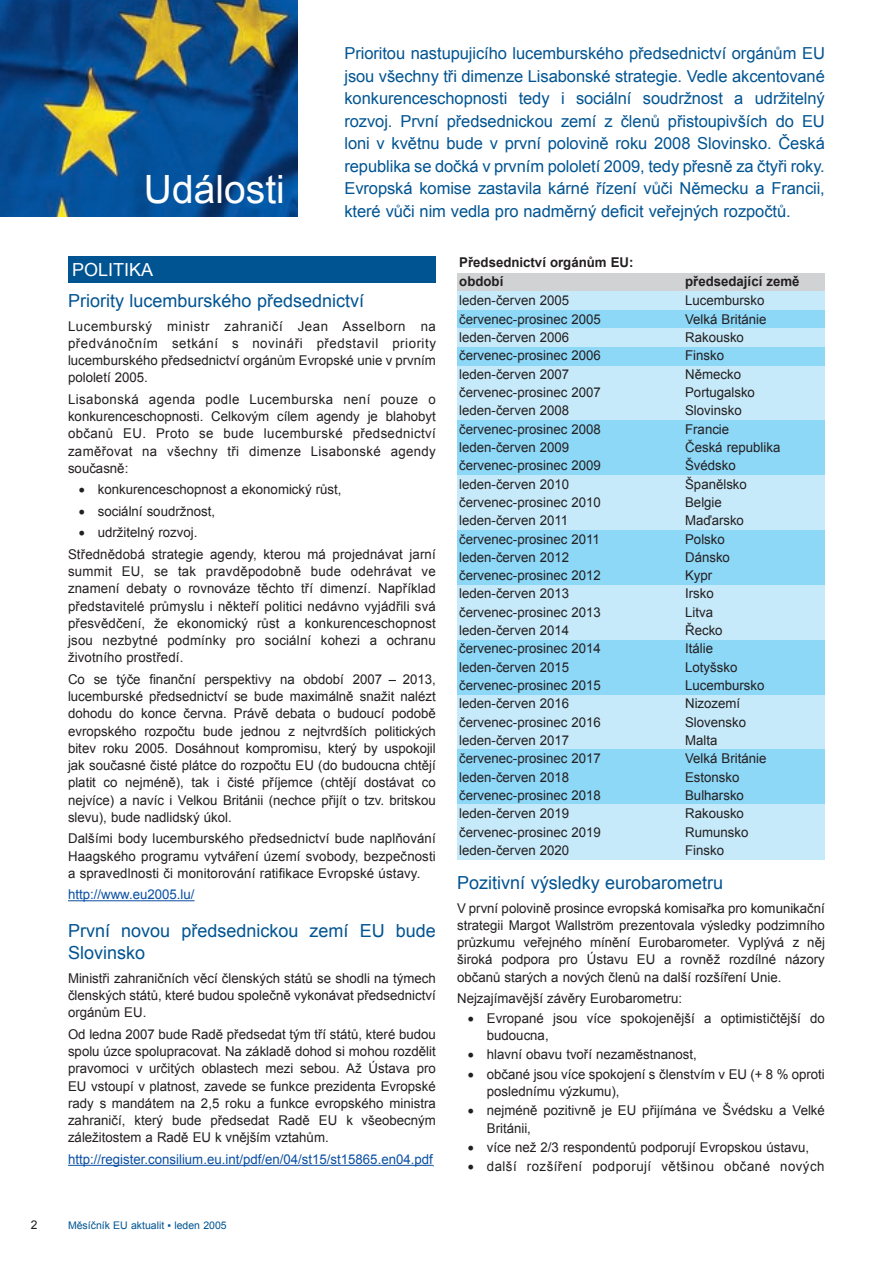
<style>
.page{position:relative;width:893px;height:1263px;background:#fff}
.page>*{position:absolute;margin:0;border:0;box-sizing:border-box;transform-origin:0 0}
.t1{font:39px "Arial";color:#fff}
.t2{font:18px/22.5px "Arial";color:#005492}
.t3{font:18px "Arial";color:#fff}
.t4{font:16.5px/22.5px "Arial";letter-spacing:-.005em;color:#005492;text-align:justify}
.t5{font:13.5px/17.2px "Arial";color:#231f20;text-align:justify}
.t6{font:13.5px "Arial";color:#094fa3}
.t7{font:700 13.5px/19.4px "Arial";color:#231f20}
.t8{font:13.5px "Arial";letter-spacing:.035em;color:#231f20}
.t9{font:12px "Arial";color:#231f20}
.t10{font:10.5px "Arial";color:#005492}
</style>
<div class="page">
<div style="left:457px;top:291px;width:368px;height:568px;background:#c6eafa"></div>
<div style="left:457px;top:310px;width:368px;height:17px;background:#8dd7f7"></div>
<div style="left:457px;top:347px;width:368px;height:19px;background:#8dd7f7"></div>
<div style="left:457px;top:420px;width:368px;height:55px;background:#8dd7f7"></div>
<div style="left:457px;top:530px;width:368px;height:55px;background:#8dd7f7"></div>
<div style="left:457px;top:640px;width:368px;height:55px;background:#8dd7f7"></div>
<div style="left:457px;top:749px;width:368px;height:55px;background:#8dd7f7"></div>
<div style="left:457px;top:273px;width:368px;height:18px;background:#d1d2d4"></div>
<hr style="left:68px;top:900px;width:127px;height:1px;background:#094fa3">
<hr style="left:68px;top:1165px;width:365px;height:1px;background:#094fa3">
<img style="left:0;top:0;width:298px;height:217px">
<div style="left:68px;top:257px;width:368px;height:26px;background:#005492"></div>
<p class="t9" style="left:31px;top:1217px;width:8px">2</p>
<h1 class="t1" style="left:144px;top:163px;width:142px">Události</h1>
<h2 class="t3" style="left:72px;top:258px;width:83px">POLITIKA</h2>
<p class="t4" style="left:344px;top:42px;width:482px">Prioritou nastupujicího lucemburského předsednictví orgánům EU jsou všechny tři dimenze Lisabonské strategie. Vedle akcentované konkurenceschopnosti tedy i sociální soudržnost a udržitelný rozvoj. První předsednickou zemí z členů přistoupivších do EU loni v květnu bude v první polovině roku 2008 Slovinsko. Česká republika se dočká v prvním pololetí 2009, tedy přesně za čtyři roky.<br>Evropská komise zastavila kárné řízení vůči Německu a Francii, které vůči nim vedla pro nadměrný deficit veřejných rozpočtů.</p>
<p class="t7" style="left:459px;top:253px;width:176px">Předsednictví orgánům EU: období</p>
<p class="t7" style="left:685px;top:272px;width:116px">předsedající země</p>
<h2 class="t2" style="left:68px;top:289px;width:298px">Priority lucemburského předsednictví</h2>
<p class="t5" style="left:68px;top:317px;width:369px">Lucemburský ministr zahraničí Jean Asselborn na předvánočním setkání s novináři představil priority lucemburského předsednictví orgánům Evropské unie v prvním pololetí 2005.</p>
<p class="t5" style="left:68px;top:391px;width:369px">Lisabonská agenda podle Lucemburska není pouze o konkurenceschopnosti. Celkovým cílem agendy je blahobyt občanů EU. Proto se bude lucemburské předsednictví zaměřovat na všechny tři dimenze Lisabonské agendy současně:</p>
<p class="t5" style="left:79px;top:481px;width:264px">• konkurenceschopnost a ekonomický růst,</p>
<p class="t5" style="left:79px;top:503px;width:138px">• sociální soudržnost,</p>
<p class="t5" style="left:68px;top:522px;width:369px;line-height:21.5px;text-indent:11px">• udržitelný rozvoj.<br>Střednědobá strategie agendy, kterou má projednávat jarní</p>
<p class="t5" style="left:68px;top:563px;width:369px">summit EU, se tak pravděpodobně bude odehrávat ve znamení debaty o rovnováze těchto tří dimenzí. Například představitelé průmyslu i někteří politici nedávno vyjádřili svá přesvědčení, že ekonomický růst a konkurenceschopnost jsou nezbytné podmínky pro sociální kohezi a ochranu životního prostředí.</p>
<p class="t5" style="left:68px;top:671px;width:369px">Co se týče finanční perspektivy na období 2007 – 2013, lucemburské předsednictví se bude maximálně snažit nalézt dohodu do konce června. Právě debata o budoucí podobě evropského rozpočtu bude jednou z nejtvrdších politických bitev roku 2005. Dosáhnout kompromisu, který by uspokojil jak současné čisté plátce do rozpočtu EU (do budoucna chtějí platit co nejméně), tak i čisté příjemce (chtějí dostávat co nejvíce) a navíc i Velkou Británii (nechce přijít o tzv. britskou slevu), bude nadlidský úkol.</p>
<p class="t5" style="left:68px;top:830px;width:369px">Dalšími body lucemburského předsednictví bude naplňování Haagského programu vytváření území svobody, bezpečnosti a spravedlnosti či monitorování ratifikace Evropské ústavy.</p>
<p class="t6" style="left:68px;top:886px;width:128px">http://www.eu2005.lu/</p>
<h2 class="t2" style="left:68px;top:919px;width:369px">První novou předsednickou zemí EU bude<br>Slovinsko</h2>
<p class="t5" style="left:68px;top:970px;width:369px">Ministři zahraničních věcí členských států se shodli na týmech členských států, které budou společně vykonávat předsednictví orgánům EU.</p>
<p class="t5" style="left:68px;top:1026px;width:369px">Od ledna 2007 bude Radě předsedat tým tří států, které budou spolu úzce spolupracovat. Na základě dohod si mohou rozdělit pravomoci v určitých oblastech mezi sebou. Až Ústava pro EU vstoupí v platnost, zavede se funkce prezidenta Evropské rady s mandátem na 2,5 roku a funkce evropského ministra zahraničí, který bude předsedat Radě EU k všeobecným záležitostem a Radě EU k vnějším vztahům.</p>
<p class="t6" style="left:68px;top:1150px;width:366px">http://register.consilium.eu.int/pdf/en/04/st15/st15865.en04.pdf</p>
<p class="t10" style="left:68px;top:1218px;width:160px">Měsíčník EU aktualit ▪ leden 2005</p>
<p class="t5" style="left:459px;top:292px;width:111px">leden-červen 2005</p>
<p class="t5" style="left:685px;top:292px;width:81px">Lucembursko</p>
<p class="t5" style="left:459px;top:310px;width:143px">červenec-prosinec 2005</p>
<p class="t5" style="left:685px;top:310px;width:83px">Velká Británie</p>
<p class="t5" style="left:459px;top:329px;width:111px">leden-červen 2006</p>
<p class="t5" style="left:685px;top:329px;width:60px">Rakousko</p>
<p class="t5" style="left:459px;top:347px;width:143px">červenec-prosinec 2006</p>
<p class="t5" style="left:685px;top:347px;width:40px">Finsko</p>
<p class="t5" style="left:459px;top:365px;width:111px">leden-červen 2007</p>
<p class="t5" style="left:685px;top:365px;width:57px">Německo</p>
<p class="t5" style="left:459px;top:384px;width:143px">červenec-prosinec 2007</p>
<p class="t5" style="left:685px;top:384px;width:71px">Portugalsko</p>
<p class="t5" style="left:459px;top:402px;width:111px">leden-červen 2008</p>
<p class="t5" style="left:685px;top:402px;width:58px">Slovinsko</p>
<p class="t5" style="left:459px;top:420px;width:143px">červenec-prosinec 2008</p>
<p class="t5" style="left:685px;top:420px;width:46px">Francie</p>
<p class="t5" style="left:459px;top:439px;width:111px">leden-červen 2009</p>
<p class="t5" style="left:685px;top:439px;width:97px">Česká republika</p>
<p class="t5" style="left:459px;top:457px;width:143px">červenec-prosinec 2009</p>
<p class="t5" style="left:685px;top:457px;width:52px">Švédsko</p>
<p class="t5" style="left:459px;top:475px;width:111px">leden-červen 2010</p>
<p class="t5" style="left:685px;top:475px;width:63px">Španělsko</p>
<p class="t5" style="left:459px;top:494px;width:143px">červenec-prosinec 2010</p>
<p class="t5" style="left:685px;top:494px;width:38px">Belgie</p>
<p class="t5" style="left:459px;top:512px;width:110px">leden-červen 2011</p>
<p class="t5" style="left:685px;top:512px;width:60px">Maďarsko</p>
<p class="t5" style="left:459px;top:530px;width:142px">červenec-prosinec 2011</p>
<p class="t5" style="left:685px;top:530px;width:41px">Polsko</p>
<p class="t5" style="left:459px;top:549px;width:111px">leden-červen 2012</p>
<p class="t5" style="left:685px;top:549px;width:46px">Dánsko</p>
<p class="t5" style="left:459px;top:567px;width:143px">červenec-prosinec 2012</p>
<p class="t5" style="left:685px;top:567px;width:29px">Kypr</p>
<p class="t5" style="left:459px;top:585px;width:111px">leden-červen 2013</p>
<p class="t5" style="left:685px;top:585px;width:30px">Irsko</p>
<p class="t5" style="left:459px;top:603px;width:143px">červenec-prosinec 2013</p>
<p class="t5" style="left:685px;top:603px;width:29px">Litva</p>
<p class="t5" style="left:459px;top:622px;width:111px">leden-červen 2014</p>
<p class="t5" style="left:685px;top:622px;width:39px">Řecko</p>
<p class="t5" style="left:459px;top:640px;width:143px">červenec-prosinec 2014</p>
<p class="t5" style="left:685px;top:640px;width:29px">Itálie</p>
<p class="t5" style="left:459px;top:658px;width:111px">leden-červen 2015</p>
<p class="t5" style="left:685px;top:658px;width:54px">Lotyšsko</p>
<p class="t5" style="left:459px;top:677px;width:143px">červenec-prosinec 2015</p>
<p class="t5" style="left:685px;top:677px;width:81px">Lucembursko</p>
<p class="t5" style="left:459px;top:695px;width:111px">leden-červen 2016</p>
<p class="t5" style="left:685px;top:695px;width:57px">Nizozemí</p>
<p class="t5" style="left:459px;top:713px;width:143px">červenec-prosinec 2016</p>
<p class="t5" style="left:685px;top:713px;width:63px">Slovensko</p>
<p class="t5" style="left:459px;top:732px;width:111px">leden-červen 2017</p>
<p class="t5" style="left:685px;top:732px;width:34px">Malta</p>
<p class="t5" style="left:459px;top:750px;width:143px">červenec-prosinec 2017</p>
<p class="t5" style="left:685px;top:750px;width:83px">Velká Británie</p>
<p class="t5" style="left:459px;top:768px;width:111px">leden-červen 2018</p>
<p class="t5" style="left:685px;top:768px;width:56px">Estonsko</p>
<p class="t5" style="left:459px;top:787px;width:143px">červenec-prosinec 2018</p>
<p class="t5" style="left:685px;top:787px;width:60px">Bulharsko</p>
<p class="t5" style="left:459px;top:805px;width:111px">leden-červen 2019</p>
<p class="t5" style="left:685px;top:805px;width:60px">Rakousko</p>
<p class="t5" style="left:459px;top:823px;width:143px">červenec-prosinec 2019</p>
<p class="t5" style="left:685px;top:823px;width:65px">Rumunsko</p>
<p class="t5" style="left:459px;top:842px;width:111px">leden-červen 2020</p>
<p class="t5" style="left:685px;top:842px;width:40px">Finsko</p>
<h2 class="t2" style="left:457px;top:872px;width:268px">Pozitivní výsledky eurobarometru</h2>
<p class="t5" style="left:457px;top:899px;width:369px">V první polovině prosince evropská komisařka pro komunikační strategii Margot Wallström prezentovala výsledky podzimního průzkumu veřejného mínění Eurobarometer. Vyplývá z něj široká podpora pro Ústavu EU a rovněž rozdílné názory občanů starých a nových členů na další rozšíření Unie.</p>
<p class="t5" style="left:457px;top:990px;width:226px">Nejzajímavější závěry Eurobarometru:</p>
<p class="t5" style="left:487px;top:1009px;width:339px;text-indent:-19px">• Evropané jsou více spokojenější a optimističtější do budoucna,</p>
<p class="t5" style="left:468px;top:1046px;width:231px">• hlavní obavu tvoří nezaměstnanost,</p>
<p class="t5" style="left:487px;top:1065px;width:340px;text-indent:-19px">• občané jsou více spokojení s členstvím v EU (+ 8 % oproti poslednímu výzkumu),</p>
<p class="t5" style="left:487px;top:1102px;width:340px;text-indent:-19px">• nejméně pozitivně je EU přijímána ve Švédsku a Velké<br>Británii,</p>
<p class="t5" style="left:468px;top:1139px;width:343px">• více než 2/3 respondentů podporují Evropskou ústavu,</p>
<p class="t8" style="left:468px;top:1158px;width:358px">• další rozšíření podporují většinou občané nových</p>
</div>
